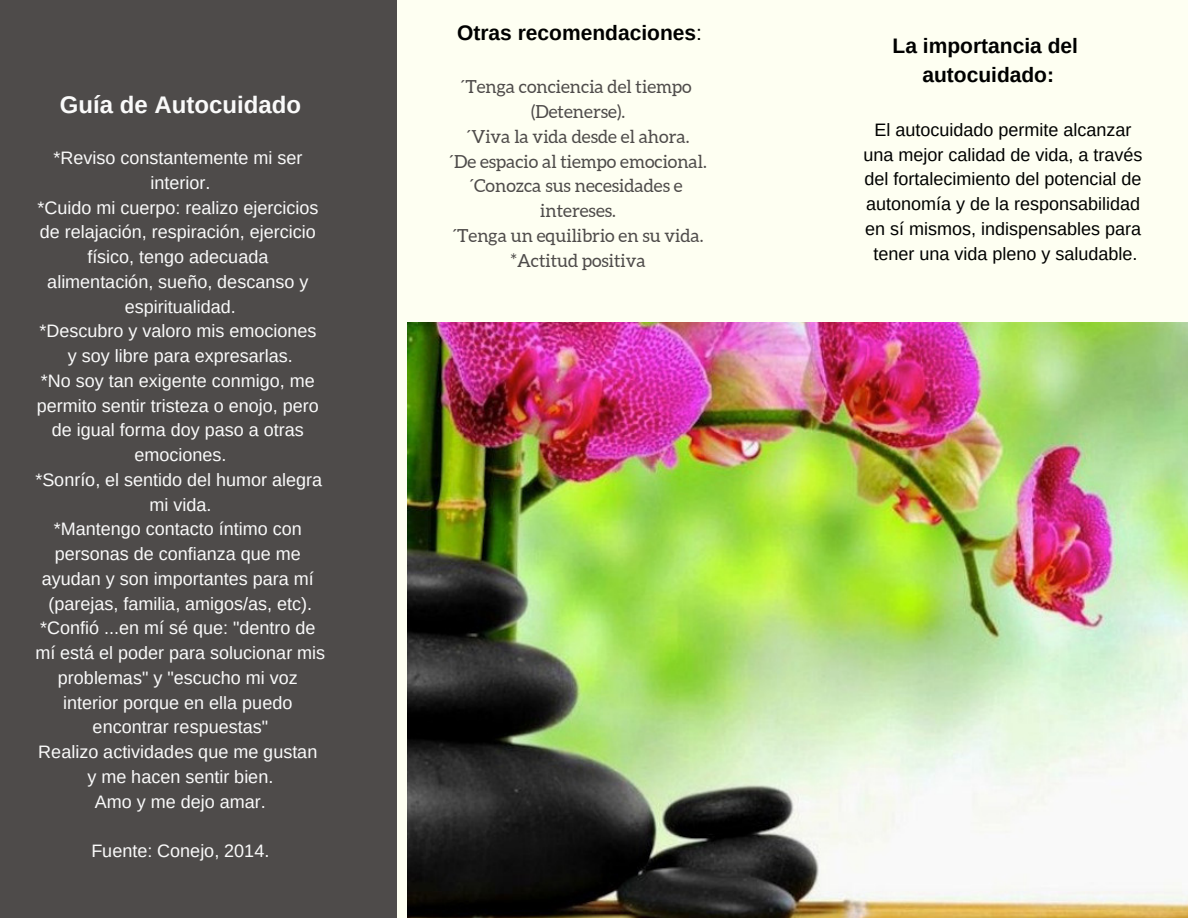
<style>
.page{position:relative;width:1188px;height:918px;background:#fefff2}
.page>*{position:absolute;margin:0;border:0;box-sizing:border-box;transform-origin:0 0}
.t1{font:700 24px "Arimo";color:#fafafa}
.t2{font:700 21px/29.2px "Arimo";color:#000;text-align:center}
.t3{font:18px/24.8px "Arimo";color:#fafafa;text-align:center}
.t4{font:18px/24.8px "Arimo";color:#000;text-align:center}
.t5{font:18px/24.8px "Aleo";color:#4e4b4a;text-align:center}
.s1{font-weight:400}
</style>
<div class="page">
<img style="left:407px;top:323px;width:781px;height:595px">
<div style="left:0;top:0;width:396px;height:918px;background:#4e4b4a"></div>
<h1 class="t1" style="left:60px;top:91px;width:243px">Guía de Autocuidado</h1>
<p class="t3" style="left:35px;top:146px;width:291px">*Reviso constantemente mi ser interior.<br>*Cuido mi cuerpo: realizo ejercicios de relajación, respiración, ejercicio físico, tengo adecuada alimentación, sueño, descanso y espiritualidad.<br>*Descubro y valoro mis emociones y soy libre para expresarlas.<br>*No soy tan exigente conmigo, me permito sentir tristeza o enojo, pero de igual forma doy paso a otras emociones.<br>*Sonrío, el sentido del humor alegra mi vida.<br>*Mantengo contacto íntimo con personas de confianza que me ayudan y son importantes para mí (parejas, familia, amigos/as, etc). *Confió ...en mí sé que: "dentro de mí está el poder para solucionar mis problemas" y "escucho mi voz interior porque en ella puedo encontrar respuestas"<br>Realizo actividades que me gustan y me hacen sentir bien.<br>Amo y me dejo amar.</p>
<p class="t3" style="left:91px;top:839px;width:179px">Fuente: Conejo, 2014.</p>
<p class="t2" style="left:457px;top:19px;width:246px">Otras recomendaciones<span class="s1">:</span></p>
<p class="t5" style="left:449px;top:75px;width:259px">´Tenga conciencia del tiempo (Detenerse).<br>´Viva la vida desde el ahora.<br>´De espacio al tiempo emocional. ´Conozca sus necesidades e intereses.<br>´Tenga un equilibrio en su vida. *Actitud positiva</p>
<p class="t2" style="left:893px;top:31px;width:187px">La importancia del autocuidado:</p>
<p class="t4" style="left:864px;top:117px;width:280px">El autocuidado permite alcanzar una mejor calidad de vida, a través del fortalecimiento del potencial de autonomía y de la responsabilidad en sí mismos, indispensables para tener una vida pleno y saludable.</p>
</div>
